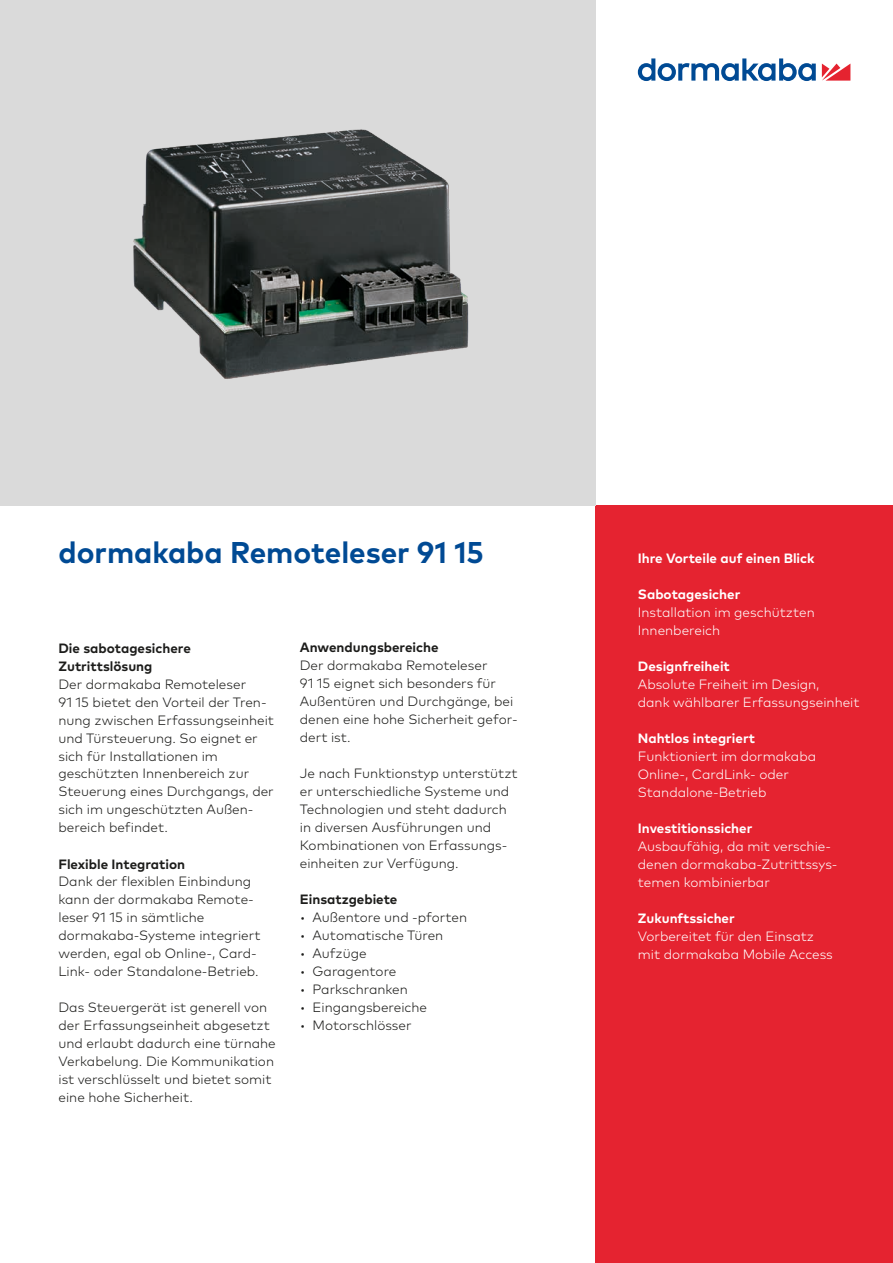
<style>
.page{position:relative;width:893px;height:1263px;background:#fff}
.page>*{position:absolute;margin:0;border:0;box-sizing:border-box;transform-origin:0 0}
.t1{font:700 30px "Mark Pro";color:#004a94}
.t2{font:300 13.5px/18px "Mark Pro";color:#1d1d1b}
.t3{font:300 13.5px/18px "Mark Pro";color:#fff}
.t4{font:700 13.5px "Mark Pro";color:#fff}
.t5{font:700 13.5px/18px "Mark Pro";color:#1d1d1b}
</style>
<div class="page">
<svg style="left:822px;top:64px;width:28px;height:17px"></svg>
<svg style="left:638px;top:58px;width:178px;height:23px"></svg>
<div style="left:595px;top:505px;width:298px;height:758px;background:#e52330"></div>
<div style="left:0;top:0;width:595px;height:505px;background:#dadada"></div>
<img style="left:133px;top:129px;width:336px;height:250px">
<h1 class="t1" style="left:58px;top:529px;width:427px">dormakaba Remoteleser 91 15</h1>
<p class="t4" style="left:638px;top:547px;width:178px">Ihre Vorteile auf einen Blick</p>
<p class="t4" style="left:638px;top:583px;width:104px">Sabotagesicher</p>
<p class="t3" style="left:638px;top:602px;width:178px">Installation im geschützten<br>Innenbereich</p>
<p class="t4" style="left:638px;top:655px;width:94px">Designfreiheit</p>
<p class="t3" style="left:638px;top:674px;width:223px">Absolute Freiheit im Design,<br>dank wählbarer Erfassungseinheit</p>
<p class="t4" style="left:638px;top:727px;width:119px">Nahtlos integriert</p>
<p class="t3" style="left:638px;top:746px;width:180px">Funktioniert im dormakaba<br>Online-, CardLink- oder<br>Standalone-Betrieb</p>
<p class="t4" style="left:638px;top:817px;width:116px">Investitionssicher</p>
<p class="t3" style="left:638px;top:836px;width:201px">Ausbaufähig, da mit verschie&shy;denen dormakaba-Zutrittssys&shy;temen kombinierbar</p>
<p class="t4" style="left:638px;top:907px;width:98px">Zukunftssicher</p>
<p class="t3" style="left:638px;top:926px;width:196px">Vorbereitet für den Einsatz mit dormakaba Mobile Access</p>
<p class="t5" style="left:300px;top:637px;width:140px">Anwendungsbereiche</p>
<p class="t2" style="left:300px;top:656px;width:219px">Der dormakaba Remoteleser<br>91 15 eignet sich besonders für<br>Außentüren und Durchgänge, bei denen eine hohe Sicherheit gefor&shy;dert ist.</p>
<p class="t2" style="left:300px;top:764px;width:219px">Je nach Funktionstyp unterstützt er unterschiedliche Systeme und<br>Technologien und steht dadurch in diversen Ausführungen und<br>Kombinationen von Erfassungs&shy;einheiten zur Verfügung.</p>
<p class="t5" style="left:300px;top:889px;width:99px">Einsatzgebiete</p>
<p class="t2" style="left:300px;top:907px;width:169px">• Außentore und -pforten</p>
<p class="t2" style="left:300px;top:925px;width:145px">• Automatische Türen</p>
<p class="t2" style="left:300px;top:943px;width:68px">• Aufzüge</p>
<p class="t2" style="left:300px;top:961px;width:98px">• Garagentore</p>
<p class="t2" style="left:300px;top:979px;width:110px">• Parkschranken</p>
<p class="t2" style="left:300px;top:997px;width:129px">• Eingangsbereiche</p>
<p class="t2" style="left:300px;top:1015px;width:113px">• Motorschlösser</p>
<p class="t5" style="left:58px;top:638px;width:134px">Die sabotagesichere<br>Zutrittslösung</p>
<p class="t2" style="left:58px;top:674px;width:217px">Der dormakaba Remoteleser<br>91 15 bietet den Vorteil der Tren&shy;nung zwischen Erfassungseinheit und Türsteuerung. So eignet er sich für Installationen im geschützten Innenbereich zur<br>Steuerung eines Durchgangs, der sich im ungeschützten Außen&shy;bereich befindet.</p>
<p class="t5" style="left:58px;top:853px;width:128px">Flexible Integration</p>
<p class="t2" style="left:58px;top:872px;width:204px">Dank der flexiblen Einbindung kann der dormakaba Remote&shy;leser 91 15 in sämtliche dormakaba-Systeme integriert werden, egal ob Online-, Card-<br>Link- oder Standalone-Betrieb.</p>
<p class="t2" style="left:58px;top:998px;width:219px">Das Steuergerät ist generell von der Erfassungseinheit abgesetzt und erlaubt dadurch eine türnahe<br>Verkabelung. Die Kommunikation ist verschlüsselt und bietet somit eine hohe Sicherheit.</p>
</div>
